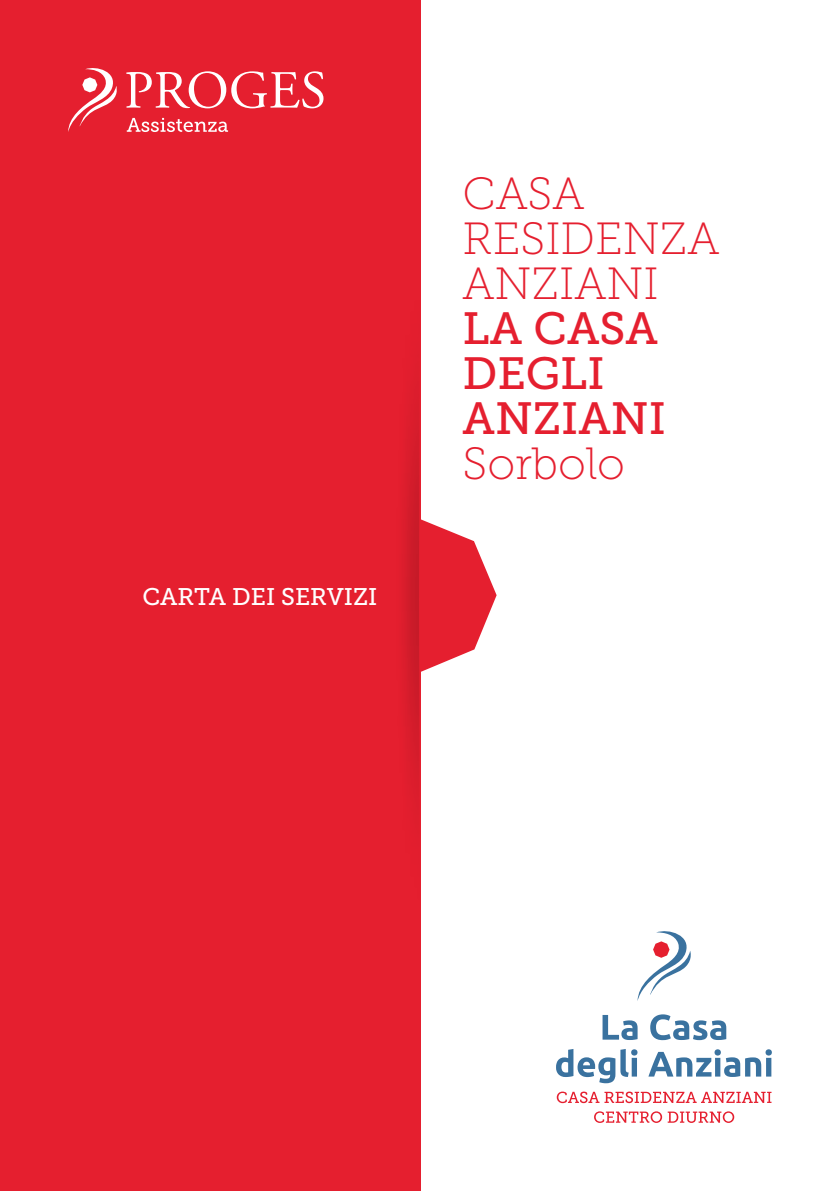
<style>
.page{position:relative;width:840px;height:1191px;background:#fff}
.page>*{position:absolute;margin:0;border:0;box-sizing:border-box;transform-origin:0 0}
.t1{font:45px/45px "Museo Slab 100";color:#e51f2f}
.t2{font:45px/45px "Museo Slab 500";color:#e51f2f}
.t3{font:24px "Museo Slab 500";color:#fff}
</style>
<div class="page">
<div style="left:0;top:0;width:420px;height:1191px;background:#e51f2f"></div>
<svg style="left:420px;top:519px;width:76px;height:153px"></svg>
<svg style="left:127px;top:118px;width:101px;height:14px"></svg>
<svg style="left:68px;top:68px;width:49px;height:64px"></svg>
<svg style="left:126px;top:71px;width:197px;height:37px"></svg>
<svg style="left:637px;top:931px;width:54px;height:70px"></svg>
<svg style="left:594px;top:1111px;width:139px;height:12px"></svg>
<svg style="left:556px;top:1091px;width:215px;height:12px"></svg>
<svg style="left:556px;top:1049px;width:215px;height:34px"></svg>
<svg style="left:602px;top:1014px;width:123px;height:26px"></svg>
<p class="t3" style="left:142px;top:583px;width:236px">CARTA DEI SERVIZI</p>
<p class="t1" style="left:462px;top:171px;width:258px">CASA<br>RESIDENZA<br>ANZIANI</p>
<p class="t2" style="left:462px;top:306px;width:205px">LA CASA<br>DEGLI<br>ANZIANI</p>
<p class="t1" style="left:462px;top:441px;width:164px">Sorbolo</p>
</div>
